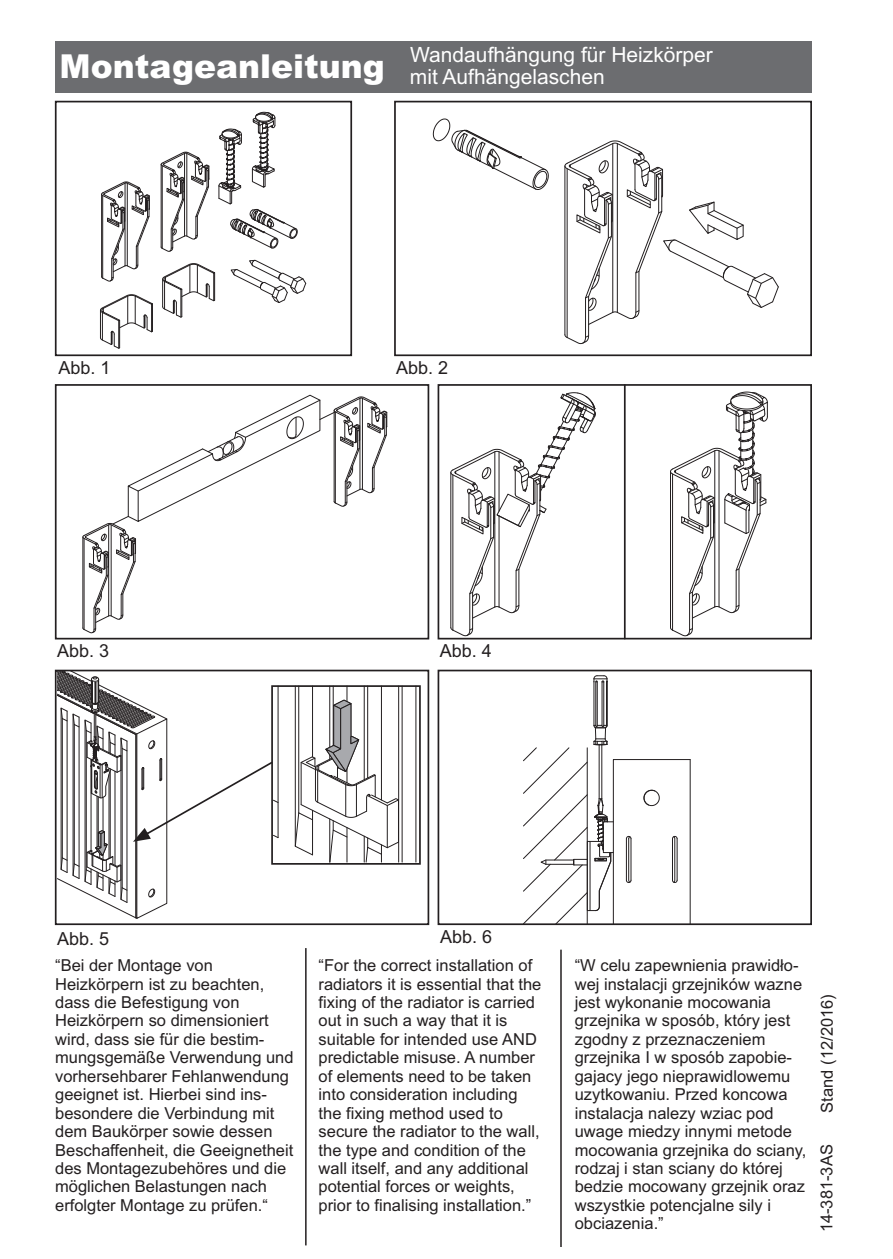
<style>
.page{position:relative;width:893px;height:1259px;background:#fff}
.page>*{position:absolute;margin:0;border:0;box-sizing:border-box;transform-origin:0 0}
.t1{font:900 33px "Arial";color:#fff}
.t2{font:21px/21.6px "Arial";color:#fff}
.t3{font:18px "Arial";color:#231f20}
.t4{font:16.5px/18.3px "Arial";color:#231f20}
</style>
<div class="page">
<div style="left:394px;top:101px;width:418px;height:255px;border:2px solid #231f20"></div>
<div style="left:55px;top:101px;width:297px;height:255px;border:2px solid #231f20"></div>
<div style="left:55px;top:384px;width:374px;height:255px;border:2px solid #231f20"></div>
<div style="left:55px;top:669px;width:374px;height:256px;border:2px solid #231f20"></div>
<div style="left:438px;top:384px;width:374px;height:255px;border:2px solid #231f20"></div>
<div style="left:438px;top:669px;width:374px;height:256px;border:2px solid #231f20"></div>
<hr style="left:305px;top:948px;width:2px;height:297px;background:#231f20">
<hr style="left:560px;top:949px;width:2px;height:298px;background:#231f20">
<div style="left:55px;top:41px;width:757px;height:51px;background:#6c6d70"></div>
<div style="left:271px;top:685px;width:150px;height:179px;border:2px solid #231f20"></div>
<svg style="left:162px;top:263px;width:54px;height:55px"></svg>
<svg style="left:100px;top:294px;width:53px;height:55px"></svg>
<svg style="left:101px;top:181px;width:49px;height:101px"></svg>
<svg style="left:230px;top:259px;width:77px;height:44px"></svg>
<svg style="left:218px;top:111px;width:80px;height:138px"></svg>
<svg style="left:160px;top:151px;width:50px;height:101px"></svg>
<svg style="left:432px;top:118px;width:117px;height:72px"></svg>
<svg style="left:564px;top:140px;width:215px;height:204px"></svg>
<svg style="left:82px;top:394px;width:306px;height:239px"></svg>
<svg style="left:450px;top:392px;width:146px;height:244px"></svg>
<svg style="left:670px;top:391px;width:98px;height:245px"></svg>
<hr style="left:624px;top:385px;width:2px;height:253px;background:#231f20">
<hr style="left:402px;top:686px;width:1px;height:176px;background:#231f20">
<hr style="left:415px;top:686px;width:1px;height:176px;background:#231f20">
<svg style="left:56px;top:669px;width:223px;height:250px"></svg>
<hr style="left:278px;top:686px;width:1px;height:151px;background:#231f20">
<svg style="left:294px;top:686px;width:106px;height:177px"></svg>
<svg style="left:522px;top:675px;width:169px;height:250px"></svg>
<h1 class="t1" style="left:60px;top:55px;width:327px">Montageanleitung</h1>
<p class="t2" style="left:410px;top:46px;width:305px">Wandaufhängung für Heizkörper mit Aufhängelaschen</p>
<p class="t3" style="left:58px;top:361px;width:54px">Abb. 1</p>
<p class="t3" style="left:57px;top:643px;width:54px">Abb. 3</p>
<p class="t3" style="left:396px;top:361px;width:54px">Abb. 2</p>
<p class="t3" style="left:440px;top:643px;width:54px">Abb. 4</p>
<p class="t3" style="left:57px;top:931px;width:54px">Abb. 5</p>
<p class="t3" style="left:440px;top:930px;width:54px">Abb. 6</p>
<p class="t4" style="left:55px;top:957px;width:240px">“Bei der Montage von<br>Heizkörpern ist zu beachten, dass die Befestigung von<br>Heizkörpern so dimensioniert wird, dass sie für die bestim&shy;mungsgemäße Verwendung und vorhersehbarer Fehlanwendung geeignet ist. Hierbei sind ins&shy;besondere die Verbindung mit dem Baukörper sowie dessen<br>Beschaffenheit, die Geeignetheit des Montagezubehöres und die möglichen Belastungen nach erfolgter Montage zu prüfen.“</p>
<p class="t4" style="left:319px;top:957px;width:224px">“For the correct installation of radiators it is essential that the fixing of the radiator is carried out in such a way that it is suitable for intended use AND predictable misuse. A number of elements need to be taken into consideration including the fixing method used to secure the radiator to the wall, the type and condition of the wall itself, and any additional potential forces or weights, prior to finalising installation.”</p>
<p class="t4" style="left:575px;top:957px;width:233px">“W celu zapewnienia prawidùo&shy;wej instalacji grzejników wazne jest wykonanie mocowania grzejnika w sposób, który jest zgodny z przeznaczeniem grzejnika I w sposób zapobie&shy;gajacy jego nieprawidlowemu uzytkowaniu. Przed koncowa instalacja nalezy wziac pod uwage miedzy innymi metode mocowania grzejnika do sciany, rodzaj i stan sciany do której bedzie mocowany grzejnik oraz wszystkie potencjalne sily i obciazenia.”</p>
<p class="t4" style="left:819px;top:1112px;width:120px;rotate:-90deg">Stand (12/2016)</p>
<p class="t4" style="left:819px;top:1232px;width:90px;rotate:-90deg">14-381-3AS</p>
</div>
